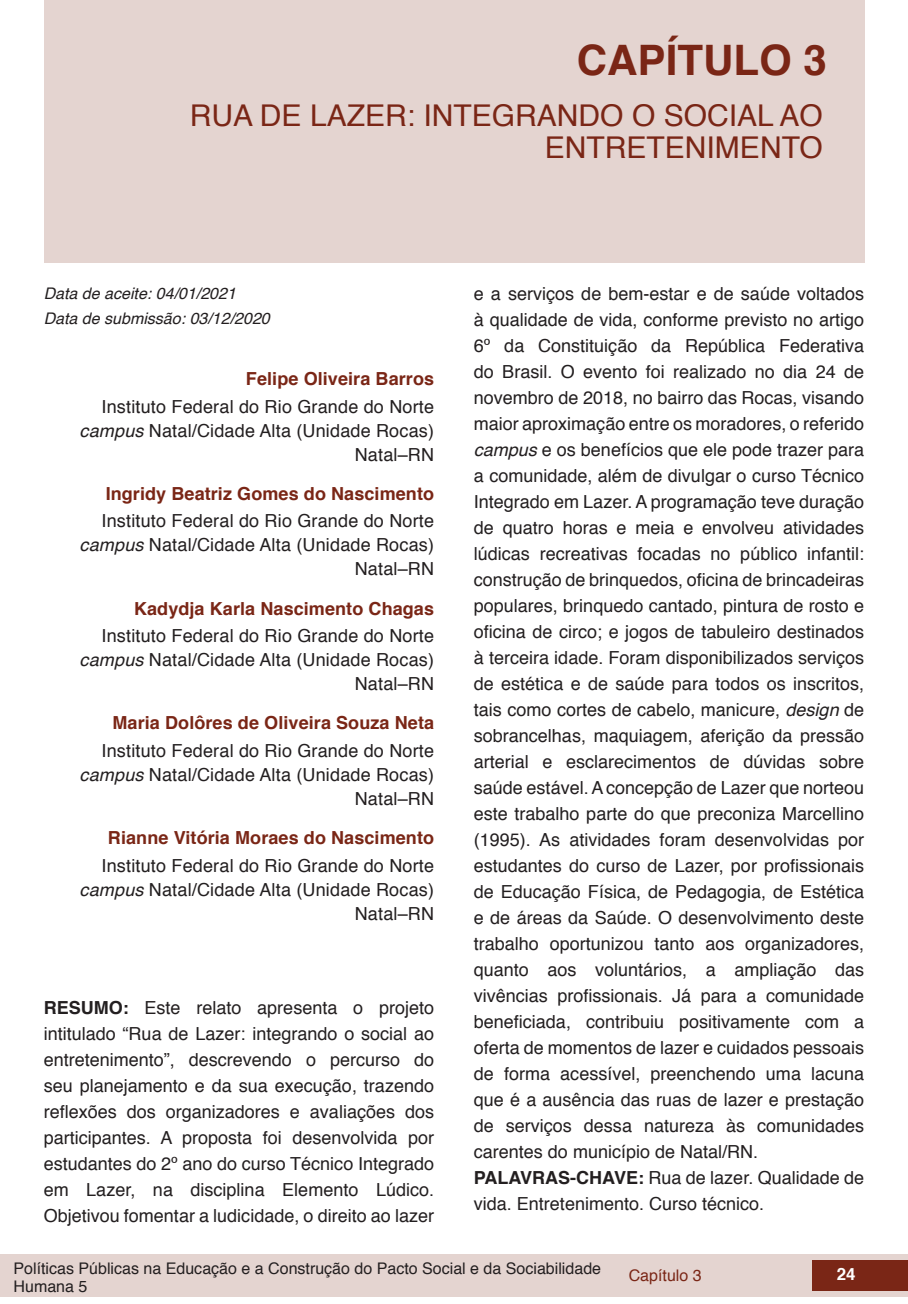
<style>
.page{position:relative;width:908px;height:1304px;background:#fff}
.page>*{position:absolute;margin:0;border:0;box-sizing:border-box;transform-origin:0 0}
.capítulos{font:700 42px "Helvetica";color:#7a2616}
.nome_artigos{font:30px/32px "Helvetica";color:#7a2616;text-align:right}
.Resumos_e_PC_TXT{font:18px/26px "Helvetica";color:#231f20;text-align:justify}
.info_autores{font:18px/24px "Helvetica";letter-spacing:.01em;color:#231f20;text-align:right}
.nome_autores{font:700 18px "Helvetica";letter-spacing:.005em;color:#7a2616}
.t1{font:700 16.8px "Helvetica";color:#fff}
.t2{font:16px/18.2px "Helvetica";color:#231f20}
.data{font:italic 16px "Helvetica";color:#231f20}
.t3{font:16px "Helvetica";color:#7a2616}
.s1{font-style:italic}
.s2{font-weight:700}
</style>
<div class="page">
<div style="left:0;top:1254px;width:906px;height:43px;background:#e4d4d0"></div>
<div style="left:812px;top:1261px;width:95px;height:30px;background:#7a2616"></div>
<div style="left:44px;top:0;width:819px;height:263px;background:#e4d4d0"></div>
<p class="capítulos" style="left:576px;top:26px;width:251px">CAPÍTULO 3</p>
<p class="nome_artigos" style="left:190px;top:101px;width:634px">RUA DE LAZER: INTEGRANDO O SOCIAL AO<br>ENTRETENIMENTO</p>
<p class="data" style="left:44px;top:280px;width:194px">Data de aceite: 04/01/2021</p>
<p class="data" style="left:44px;top:306px;width:227px">Data de submissão: 03/12/2020</p>
<p class="nome_autores" style="left:246px;top:365px;width:189px">Felipe Oliveira Barros</p>
<p class="info_autores" style="left:102px;top:395px;width:334px">Instituto Federal do Rio Grande do Norte</p>
<p class="info_autores" style="left:79px;top:419px;width:356px"><span class="s1">campus</span> Natal/Cidade Alta (Unidade Rocas)<br>Natal–RN</p>
<p class="nome_autores" style="left:106px;top:479px;width:330px">Ingridy Beatriz Gomes do Nascimento</p>
<p class="info_autores" style="left:102px;top:510px;width:334px">Instituto Federal do Rio Grande do Norte</p>
<p class="info_autores" style="left:79px;top:534px;width:356px"><span class="s1">campus</span> Natal/Cidade Alta (Unidade Rocas)<br>Natal–RN</p>
<p class="nome_autores" style="left:134px;top:594px;width:301px">Kadydja Karla Nascimento Chagas</p>
<p class="info_autores" style="left:102px;top:624px;width:334px">Instituto Federal do Rio Grande do Norte</p>
<p class="info_autores" style="left:79px;top:648px;width:356px"><span class="s1">campus</span> Natal/Cidade Alta (Unidade Rocas)<br>Natal–RN</p>
<p class="nome_autores" style="left:112px;top:709px;width:323px">Maria Dolôres de Oliveira Souza Neta</p>
<p class="info_autores" style="left:102px;top:739px;width:334px">Instituto Federal do Rio Grande do Norte</p>
<p class="info_autores" style="left:79px;top:763px;width:356px"><span class="s1">campus</span> Natal/Cidade Alta (Unidade Rocas)<br>Natal–RN</p>
<p class="nome_autores" style="left:108px;top:823px;width:327px">Rianne Vitória Moraes do Nascimento</p>
<p class="info_autores" style="left:102px;top:854px;width:334px">Instituto Federal do Rio Grande do Norte</p>
<p class="info_autores" style="left:79px;top:878px;width:356px"><span class="s1">campus</span> Natal/Cidade Alta (Unidade Rocas)<br>Natal–RN</p>
<p class="Resumos_e_PC_TXT" style="left:44px;top:995px;width:392px"><span class="s2">RESUMO:</span> Este relato apresenta o projeto intitulado “Rua de Lazer: integrando o social ao entretenimento”, descrevendo o percurso do seu planejamento e da sua execução, trazendo reflexões dos organizadores e avaliações dos participantes. A proposta foi desenvolvida por estudantes do 2º ano do curso Técnico Integrado em Lazer, na disciplina Elemento Lúdico.<br>Objetivou fomentar a ludicidade, o direito ao lazer</p>
<p class="Resumos_e_PC_TXT" style="left:473px;top:281px;width:392px">e a serviços de bem-estar e de saúde voltados à qualidade de vida, conforme previsto no artigo 6º da Constituição da República Federativa do Brasil. O evento foi realizado no dia 24 de novembro de 2018, no bairro das Rocas, visando maior aproximação entre os moradores, o referido <span class="s1">campus</span> e os benefícios que ele pode trazer para a comunidade, além de divulgar o curso Técnico Integrado em Lazer. A programação teve duração de quatro horas e meia e envolveu atividades lúdicas recreativas focadas no público infantil: construção de brinquedos, oficina de brincadeiras populares, brinquedo cantado, pintura de rosto e oficina de circo; e jogos de tabuleiro destinados à terceira idade. Foram disponibilizados serviços de estética e de saúde para todos os inscritos, tais como cortes de cabelo, manicure, <span class="s1">design</span> de sobrancelhas, maquiagem, aferição da pressão arterial e esclarecimentos de dúvidas sobre saúde estável. A concepção de Lazer que norteou este trabalho parte do que preconiza Marcellino (1995). As atividades foram desenvolvidas por estudantes do curso de Lazer, por profissionais de Educação Física, de Pedagogia, de Estética e de áreas da Saúde. O desenvolvimento deste trabalho oportunizou tanto aos organizadores, quanto aos voluntários, a ampliação das vivências profissionais. Já para a comunidade beneficiada, contribuiu positivamente com a oferta de momentos de lazer e cuidados pessoais de forma acessível, preenchendo uma lacuna que é a ausência das ruas de lazer e prestação de serviços dessa natureza às comunidades carentes do município de Natal/RN.</p>
<p class="Resumos_e_PC_TXT" style="left:473px;top:1165px;width:392px"><span class="s2">PALAVRAS-CHAVE:</span> Rua de lazer. Qualidade de vida. Entretenimento. Curso técnico.</p>
<p class="t2" style="left:14px;top:1260px;width:588px">Políticas Públicas na Educação e a Construção do Pacto Social e da Sociabilidade<br>Humana 5</p>
<p class="t3" style="left:628px;top:1263px;width:74px">Capítulo 3</p>
<p class="t1" style="left:836px;top:1261px;width:20px">24</p>
</div>
